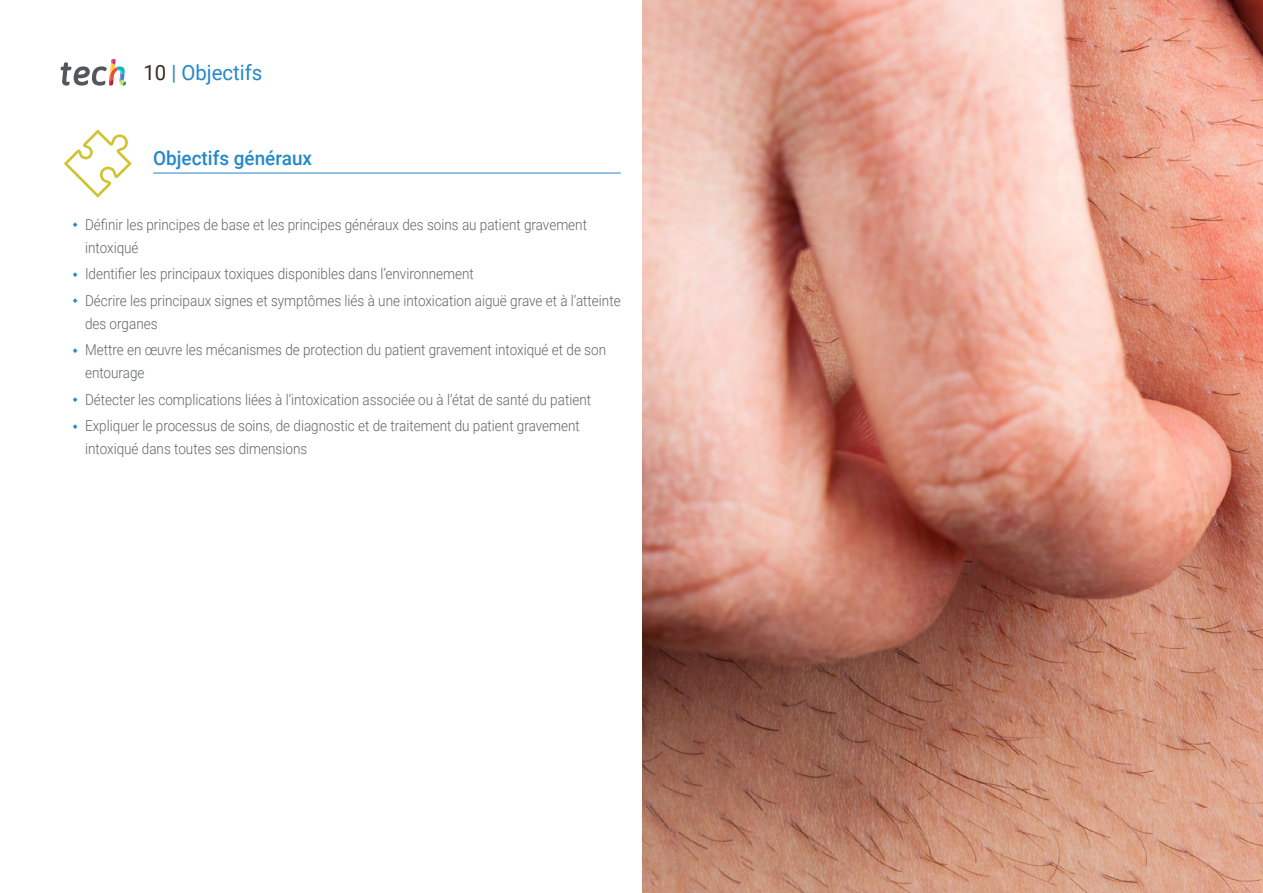
<style>
.page{position:relative;width:1263px;height:893px;background:#fff}
.page>*{position:absolute;margin:0;border:0;box-sizing:border-box;transform-origin:0 0}
.t1{font:21px "Roboto";color:#2488c9}
.t2{font:500 19.5px "Roboto";color:#2488c9}
.t3{font:300 15px/26.7px "Roboto";color:#61646a;scale:.9 1}
.s1{color:#312e20}
.s2{color:#2588c9}
</style>
<div class="page">
<hr style="left:153px;top:173px;width:468px;height:1px;background:#2488c9">
<svg style="left:64px;top:129px;width:68px;height:69px"></svg>
<svg style="left:61px;top:59px;width:65px;height:27px"></svg>
<img style="left:642px;top:0;width:621px;height:893px">
<h1 class="t1" style="left:144px;top:57px;width:120px"><span class="s1">10</span> <span class="s2">|</span> Objectifs</h1>
<h2 class="t2" style="left:153px;top:144px;width:160px">Objectifs généraux</h2>
<p class="t3" style="left:85px;top:213px;width:559px;line-height:22.5px">Définir les principes de base et les principes généraux des soins au patient gravement intoxiqué</p>
<p class="t3" style="left:85px;top:260px;width:597px">Identifier les principaux toxiques disponibles dans l’environnement<br>Décrire les principaux signes et symptômes liés à une intoxication aiguë grave et à l’atteinte</p>
<p class="t3" style="left:85px;top:309px;width:580px">des organes<br>Mettre en œuvre les mécanismes de protection du patient gravement intoxiqué et de son</p>
<p class="t3" style="left:85px;top:359px;width:564px">entourage<br>Détecter les complications liées à l’intoxication associée ou à l’état de santé du patient<br>Expliquer le processus de soins, de diagnostic et de traitement du patient gravement</p>
<p class="t3" style="left:85px;top:435px;width:248px">intoxiqué dans toutes ses dimensions</p>
</div>
